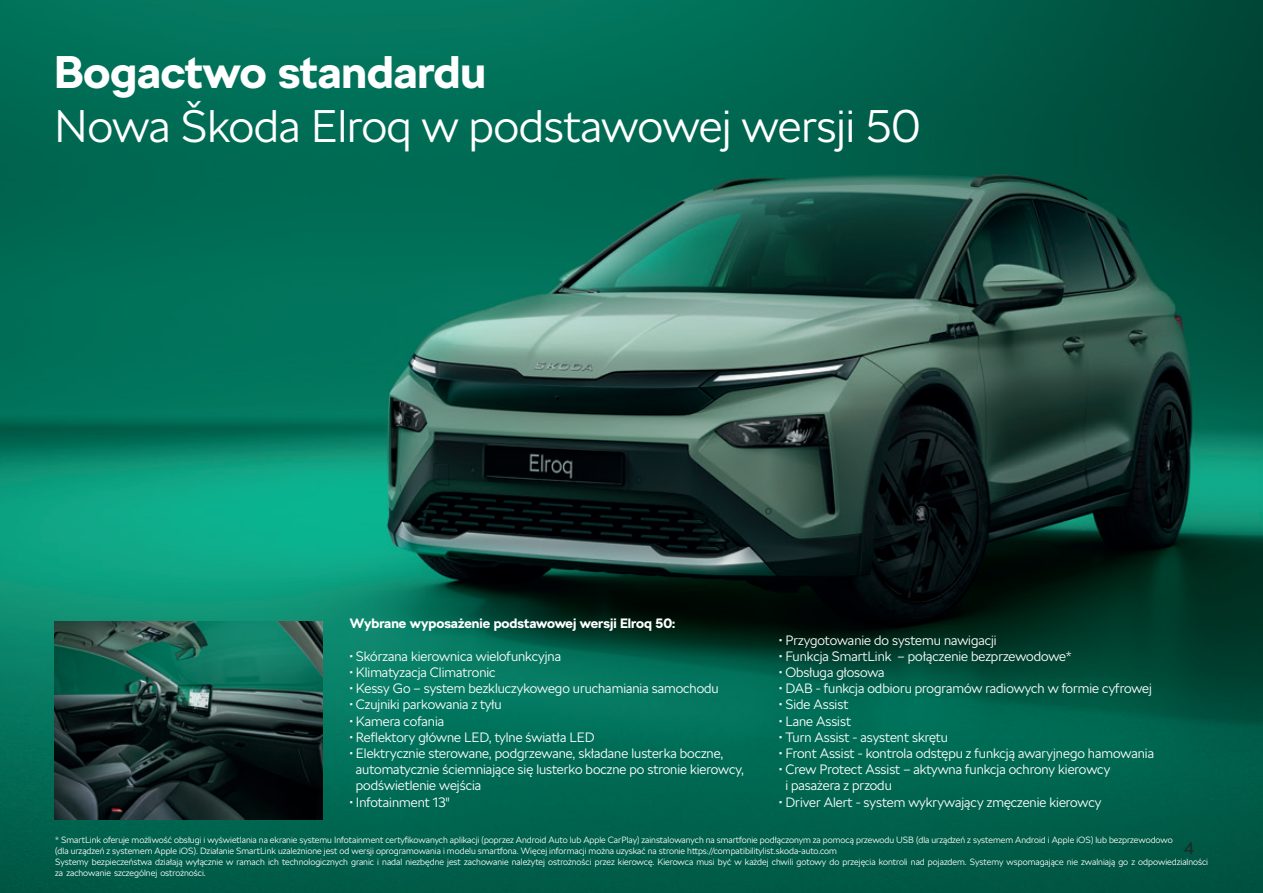
<style>
.page{position:relative;width:1263px;height:893px;background:#fff}
.page>*{position:absolute;margin:0;border:0;box-sizing:border-box;transform-origin:0 0}
.t1{font:300 45.3px/54px "SKODA Next";color:#fff}
.t2{font:300 16.5px "SKODA Next";color:#231f20}
.t3{font:300 13.5px "SKODA Next";color:#fff}
.t4{font:700 13.5px "SKODA Next";color:#fff}
.t5{font:300 9px/10.8px "SKODA Next";color:#fff}
.t6{font:300 9px/10.8px "SKODA Next Arabic";color:#fff}
.s1{font-weight:700}
.s2{font-size:45px}
</style>
<div class="page">
<img style="left:0;top:0;width:1263px;height:893px">
<img style="left:54px;top:622px;width:269px;height:198px">
<h1 class="t1" style="left:54px;top:46px;width:868px"><span class="s1">Bogactwo standardu<br></span>Nowa <span class="s2">Š</span>koda Elroq w podstawowej wersji 50</h1>
<p class="t4" style="left:350px;top:616px;width:327px">Wybrane wyposażenie podstawowej wersji Elroq 50:</p>
<p class="t3" style="left:350px;top:648px;width:213px"><span class="s1">·</span> Skórzana kierownica wielofunkcyjna</p>
<p class="t3" style="left:350px;top:664px;width:147px"><span class="s1">·</span> Klimatyzacja Climatronic</p>
<p class="t3" style="left:350px;top:681px;width:370px"><span class="s1">·</span> Kessy Go – system bezkluczykowego uruchamiania samochodu</p>
<p class="t3" style="left:350px;top:697px;width:153px"><span class="s1">·</span> Czujniki parkowania z tyłu</p>
<p class="t3" style="left:350px;top:713px;width:96px"><span class="s1">·</span> Kamera cofania</p>
<p class="t3" style="left:350px;top:729px;width:246px"><span class="s1">·</span> Reflektory główne LED, tylne światła LED</p>
<p class="t3" style="left:350px;top:745px;width:375px"><span class="s1">·</span> Elektrycznie sterowane, podgrzewane, składane lusterka boczne,</p>
<p class="t3" style="left:356px;top:762px;width:390px">automatycznie ściemniające się lusterko boczne po stronie kierowcy,</p>
<p class="t3" style="left:356px;top:778px;width:127px">podświetlenie wejścia</p>
<p class="t3" style="left:350px;top:794px;width:102px"><span class="s1">·</span> Infotainment 13"</p>
<p class="t3" style="left:779px;top:632px;width:219px"><span class="s1">·</span> Przygotowanie do systemu nawigacji</p>
<p class="t3" style="left:779px;top:648px;width:294px"><span class="s1">·</span> Funkcja SmartLink – połączenie bezprzewodowe*</p>
<p class="t3" style="left:779px;top:664px;width:107px"><span class="s1">·</span> Obsługa głosowa</p>
<p class="t3" style="left:779px;top:681px;width:374px"><span class="s1">·</span> DAB - funkcja odbioru programów radiowych w formie cyfrowej</p>
<p class="t3" style="left:779px;top:697px;width:71px"><span class="s1">·</span> Side Assist</p>
<p class="t3" style="left:779px;top:713px;width:73px"><span class="s1">·</span> Lane Assist</p>
<p class="t3" style="left:779px;top:729px;width:170px"><span class="s1">·</span> Turn Assist - asystent skrętu</p>
<p class="t3" style="left:779px;top:745px;width:376px"><span class="s1">·</span> Front Assist - kontrola odstępu z funkcją awaryjnego hamowania</p>
<p class="t3" style="left:779px;top:762px;width:332px"><span class="s1">·</span> Crew Protect Assist – aktywna funkcja ochrony kierowcy</p>
<p class="t3" style="left:785px;top:778px;width:108px">i pasażera z przodu</p>
<p class="t3" style="left:779px;top:794px;width:324px"><span class="s1">·</span> Driver Alert - system wykrywający zmęczenie kierowcy</p>
<p class="t5" style="left:55px;top:835px;width:1119px">* SmartLink oferuje możliwość obsługi i wyświetlania na ekranie systemu Infotainment certyfikowanych aplikacji (poprzez Android Auto lub Apple CarPlay) zainstalowanych na smartfonie podłączonym za pomocą przewodu USB (dla urządzeń z systemem Android i Apple iOS) lub bezprzewodowo (dla urządzeń z systemem Apple iOS). Działanie SmartLink uzależnione jest od wersji oprogramowania i modelu smartfona. Więcej informacji można uzyskać na stronie https://compatibilitylist.skoda-auto.com</p>
<p class="t6" style="left:55px;top:857px;width:1154px">Systemy bezpieczeństwa działają wyłącznie w ramach ich technologicznych granic i nadal niezbędne jest zachowanie należytej ostrożności przez kierowcę. Kierowca musi być w każdej chwili gotowy do przejęcia kontroli nad pojazdem. Systemy wspomagające nie zwalniają go z odpowiedzialności za zachowanie szczególnej ostrożności.</p>
<p class="t2" style="left:1184px;top:839px;width:11px">4</p>
</div>
